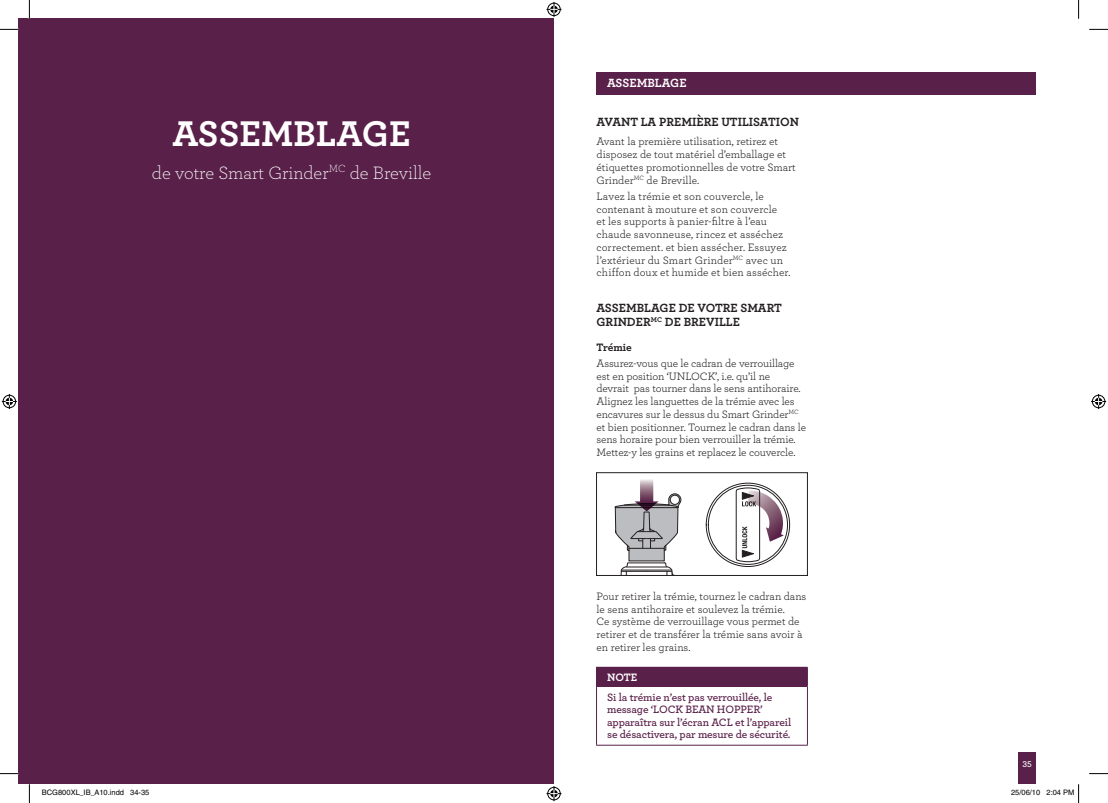
<style>
.page{position:relative;width:1108px;height:803px;background:#fff}
.page>*{position:absolute;margin:0;border:0;box-sizing:border-box;transform-origin:0 0}
.t1{font:37.5px "Archer Bold LF";color:#fff}
.t2{font:18.75px "Archer Light LF";color:#fff}
.t3{font:12.5px/14.4px "Archer Bold LF";color:#231f20}
.t4{font:12.5px "Archer Bold LF";color:#fff}
.t5{font:11.25px/12.8px "Archer Book LF";letter-spacing:-.005em;color:#231f20}
.t6{font:11.25px/12.5px "Archer Semibold LF";letter-spacing:-.01em;color:#592049}
.t7{font:11.25px "Archer Bold LF";color:#231f20}
.t8{font:11.25px "Archer Bold LF";color:#fff}
.t9{font:8.75px "Archer Semibold LF";color:#fff}
.t10{font:7.5px "Helvetica";color:#000}
</style>
<div class="page">
<div style="left:19px;top:19px;width:535px;height:765px;background:#592049"></div>
<div style="left:1018px;top:752px;width:18px;height:32px;background:#592049"></div>
<div style="left:596px;top:72px;width:440px;height:22px;background:#592049"></div>
<div style="left:708px;top:485px;width:79px;height:79px;border:1px solid #231f20;border-radius:50%"></div>
<svg style="left:736px;top:487px;width:48px;height:75px"></svg>
<svg style="left:615px;top:479px;width:66px;height:95px"></svg>
<div style="left:596px;top:472px;width:212px;height:104px;border:1px solid #231f20"></div>
<div style="left:596px;top:667px;width:211px;height:19px;background:#592049"></div>
<svg style="left:807px;top:668px;width:1px;height:18px"></svg>
<hr style="left:596px;top:667px;width:212px;height:1px;background:#592049">
<hr style="left:596px;top:687px;width:1px;height:58px;background:#592049">
<hr style="left:807px;top:687px;width:1px;height:58px;background:#592049">
<hr style="left:596px;top:745px;width:212px;height:1px;background:#592049">
<hr style="left:596px;top:686px;width:212px;height:1px;background:#592049">
<svg style="left:0;top:29px;width:19px;height:1px"></svg>
<svg style="left:1089px;top:29px;width:19px;height:1px"></svg>
<svg style="left:0;top:773px;width:19px;height:1px"></svg>
<svg style="left:1089px;top:773px;width:19px;height:1px"></svg>
<svg style="left:29px;top:0;width:1px;height:19px"></svg>
<svg style="left:29px;top:784px;width:1px;height:19px"></svg>
<svg style="left:1078px;top:0;width:1px;height:19px"></svg>
<svg style="left:546px;top:2px;width:15px;height:15px"></svg>
<svg style="left:546px;top:786px;width:15px;height:15px"></svg>
<svg style="left:2px;top:394px;width:15px;height:15px"></svg>
<svg style="left:1091px;top:394px;width:15px;height:15px"></svg>
<svg style="left:1078px;top:784px;width:1px;height:19px"></svg>
<h1 class="t1" style="left:173px;top:110px;width:240px">ASSEMBLAGE</h1>
<h2 class="t2" style="left:152px;top:161px;width:281px">de votre Smart Grinder<sup>MC</sup> de Breville</h2>
<p class="t4" style="left:607px;top:75px;width:81px">ASSEMBLAGE</p>
<p class="t3" style="left:596px;top:114px;width:204px">AVANT LA PREMIÈRE UTILISATION</p>
<p class="t5" style="left:596px;top:135px;width:201px">Avant la première utilisation, retirez et disposez de tout matériel d’emballage et étiquettes promotionnelles de votre Smart Grinder<sup>MC</sup> de Breville.</p>
<p class="t5" style="left:596px;top:189px;width:195px">Lavez la trémie et son couvercle, le contenant à mouture et son couvercle<br>et les supports à panier-filtre à l’eau chaude savonneuse, rincez et asséchez correctement. et bien assécher. Essuyez l’extérieur du Smart Grinder<sup>MC</sup> avec un chiffon doux et humide et bien assécher.</p>
<p class="t3" style="left:596px;top:300px;width:187px">ASSEMBLAGE DE VOTRE SMART<br>GRINDER<sup>MC</sup> DE BREVILLE</p>
<p class="t7" style="left:596px;top:340px;width:37px">Trémie</p>
<p class="t5" style="left:596px;top:356px;width:211px">Assurez-vous que le cadran de verrouillage est en position ‘UNLOCK’, i.e. qu’il ne<br>devrait pas tourner dans le sens antihoraire.<br>Alignez les languettes de la trémie avec les encavures sur le dessus du Smart Grinder<sup>MC </sup>et bien positionner. Tournez le cadran dans le sens horaire pour bien verrouiller la trémie.<br>Mettez-y les grains et replacez le couvercle.</p>
<p class="t5" style="left:596px;top:589px;width:211px">Pour retirer la trémie, tournez le cadran dans le sens antihoraire et soulevez la trémie.<br>Ce système de verrouillage vous permet de retirer et de transférer la trémie sans avoir à en retirer les grains.</p>
<p class="t8" style="left:607px;top:670px;width:32px">NOTE</p>
<p class="t6" style="left:607px;top:690px;width:186px">Si la trémie n’est pas verrouillée, le message ‘LOCK BEAN HOPPER’ apparaîtra sur l’écran ACL et l’appareil se désactivera, par mesure de sécurité.</p>
<p class="t9" style="left:1022px;top:758px;width:11px">35</p>
<p class="t10" style="left:42px;top:788px;width:109px">BCG800XL_IB_A10.indd 34-35</p>
<p class="t10" style="left:1011px;top:788px;width:65px">25/06/10 2:04 PM</p>
</div>
